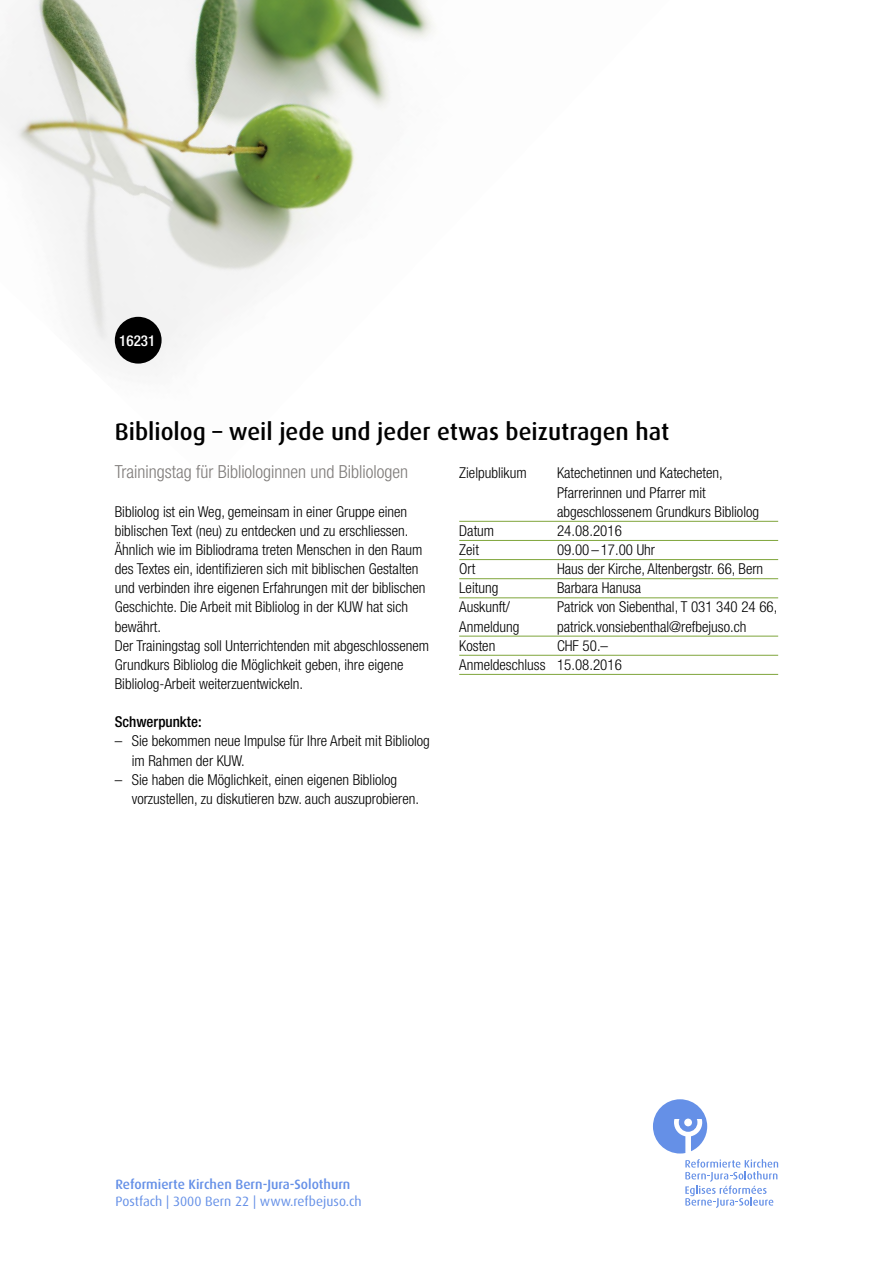
<style>
.page{position:relative;width:893px;height:1263px;background:#fff}
.page>*{position:absolute;margin:0;border:0;box-sizing:border-box;transform-origin:0 0}
.t1{font:500 24px "Dax";color:#000}
.t2{font:300 condensed 18px "Helvetica Neue LT Std";color:#7f7c7a}
.t3{font:300 condensed 15px/19.2px "Helvetica Neue LT Std";color:#000}
.t4{font:500 condensed 15px "Helvetica Neue LT Std";color:#000}
.t5{font:500 condensed 15px "Helvetica Neue LT Std";color:#fff}
.t6{font:500 13.5px "Dax";color:#6590e7}
.t7{font:13.5px "Dax";color:#6590e7}
</style>
<div class="page">
<img style="left:0;top:0;width:434px;height:367px">
<svg style="left:653px;top:1099px;width:54px;height:54px"></svg>
<svg style="left:685px;top:1159px;width:93px;height:49px"></svg>
<hr style="left:459px;top:521px;width:319px;height:1px;background:#7fa53b">
<hr style="left:459px;top:540px;width:319px;height:1px;background:#7fa53b">
<hr style="left:459px;top:559px;width:319px;height:1px;background:#7fa53b">
<hr style="left:459px;top:578px;width:319px;height:1px;background:#7fa53b">
<hr style="left:459px;top:597px;width:319px;height:1px;background:#7fa53b">
<hr style="left:459px;top:636px;width:319px;height:1px;background:#7fa53b">
<hr style="left:459px;top:655px;width:319px;height:1px;background:#7fa53b">
<hr style="left:459px;top:674px;width:319px;height:1px;background:#7fa53b">
<div style="left:115px;top:317px;width:47px;height:47px;background:#000;border-radius:50%"></div>
<p class="t5" style="left:119px;top:331px;width:37px">16231</p>
<h1 class="t1" style="left:115px;top:418px;width:556px">Bibliolog – weil jede und jeder etwas beizutragen hat</h1>
<p class="t2" style="left:115px;top:462px;width:295px">Trainingstag für Bibliologinnen und Bibliologen</p>
<p class="t3" style="left:115px;top:502px;width:316px">Bibliolog ist ein Weg, gemeinsam in einer Gruppe einen biblischen Text (neu) zu entdecken und zu erschliessen.<br>Ähnlich wie im Bibliodrama treten Menschen in den Raum des Textes ein, identifizieren sich mit biblischen Gestalten und verbinden ihre eigenen Erfahrungen mit der biblischen Geschichte. Die Arbeit mit Bibliolog in der KUW hat sich bewährt.<br>Der Trainingstag soll Unterrichtenden mit abgeschlossenem Grundkurs Bibliolog die Möglichkeit geben, ihre eigene Bibliolog-Arbeit weiterzuentwickeln.</p>
<p class="t4" style="left:115px;top:713px;width:88px">Schwerpunkte:</p>
<p class="t3" style="left:132px;top:731px;width:300px;text-indent:-17px">– Sie bekommen neue Impulse für Ihre Arbeit mit Bibliolog im Rahmen der KUW.</p>
<p class="t3" style="left:132px;top:770px;width:289px;text-indent:-17px">– Sie haben die Möglichkeit, einen eigenen Bibliolog vorzustellen, zu diskutieren bzw. auch auszuprobieren.</p>
<p class="t3" style="left:459px;top:463px;width:69px">Zielpublikum</p>
<p class="t3" style="left:557px;top:463px;width:204px">Katechetinnen und Katecheten,<br>Pfarrerinnen und Pfarrer mit abgeschlossenem Grundkurs Bibliolog</p>
<p class="t3" style="left:459px;top:521px;width:37px">Datum</p>
<p class="t3" style="left:557px;top:521px;width:66px">24.08.2016</p>
<p class="t3" style="left:459px;top:540px;width:21px">Zeit</p>
<p class="t3" style="left:557px;top:540px;width:99px">09.00 –17.00 Uhr</p>
<p class="t3" style="left:459px;top:559px;width:18px">Ort</p>
<p class="t3" style="left:557px;top:559px;width:208px">Haus der Kirche, Altenbergstr. 66, Bern</p>
<p class="t3" style="left:459px;top:578px;width:41px">Leitung</p>
<p class="t3" style="left:557px;top:578px;width:86px">Barbara Hanusa</p>
<p class="t3" style="left:459px;top:597px;width:52px">Auskunft/</p>
<p class="t3" style="left:557px;top:597px;width:222px">Patrick von Siebenthal, T 031 340 24 66,</p>
<p class="t3" style="left:459px;top:616px;width:62px">Anmeldung</p>
<p class="t3" style="left:557px;top:616px;width:191px">patrick.vonsiebenthal@refbejuso.ch</p>
<p class="t3" style="left:459px;top:636px;width:38px">Kosten</p>
<p class="t3" style="left:459px;top:636px;width:164px;text-indent:98px">CHF 50.–<br>Anmeldeschluss 15.08.2016</p>
<p class="t6" style="left:115px;top:1177px;width:237px">Reformierte Kirchen Bern-Jura-Solothurn</p>
<p class="t7" style="left:115px;top:1193px;width:248px">Postfach | 3000 Bern 22 | www.refbejuso.ch</p>
</div>
